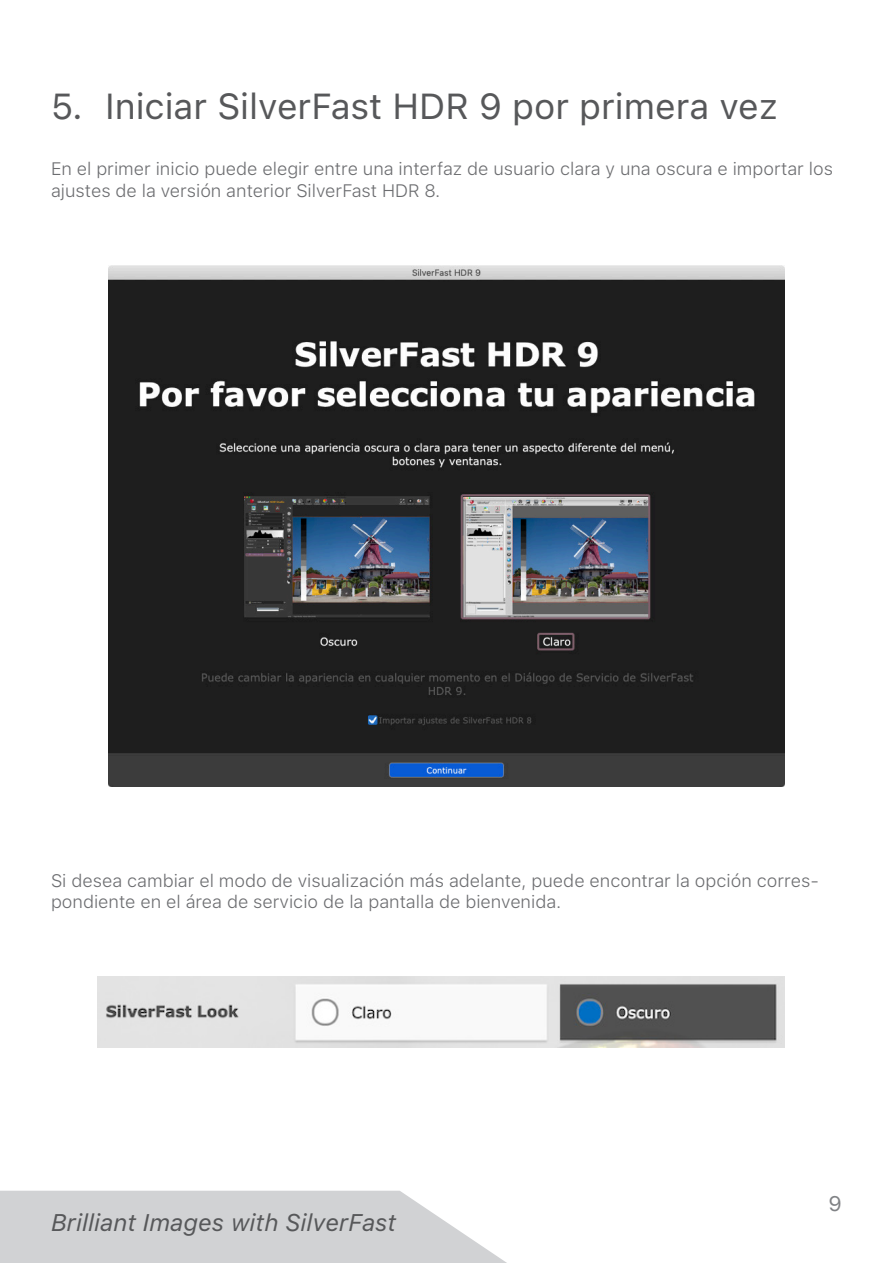
<style>
.page{position:relative;width:893px;height:1263px;background:#fff}
.page>*{position:absolute;margin:0;border:0;box-sizing:border-box;transform-origin:0 0}
.Überschrift{font:36px "SF Pro Text";color:#57585a}
.t1{font:italic 24px "SF Pro Text";color:#57585a}
.t2{font:21px "SF Pro Text";color:#808285}
.Text{font:300 18px/21.6px "SF Pro Text";color:#6c6d70}
</style>
<div class="page">
<img style="left:109px;top:266px;width:675px;height:521px">
<img style="left:98px;top:976px;width:686px;height:71px">
<svg style="left:0;top:1191px;width:507px;height:72px"></svg>
<p class="Überschrift" style="left:51px;top:86px;width:729px">5. Iniciar SilverFast HDR 9 por primera vez</p>
<p class="Text" style="left:51px;top:158px;width:784px">En el primer inicio puede elegir entre una interfaz de usuario clara y una oscura e importar los ajustes de la versión anterior SilverFast HDR 8.</p>
<p class="Text" style="left:51px;top:870px;width:769px">Si desea cambiar el modo de visualización más adelante, puede encontrar la opción corres&shy;pondiente en el área de servicio de la pantalla de bienvenida.</p>
<h2 class="t1" style="left:51px;top:1208px;width:347px">Brilliant Images with SilverFast</h2>
<p class="t2" style="left:829px;top:1191px;width:15px">9</p>
</div>
